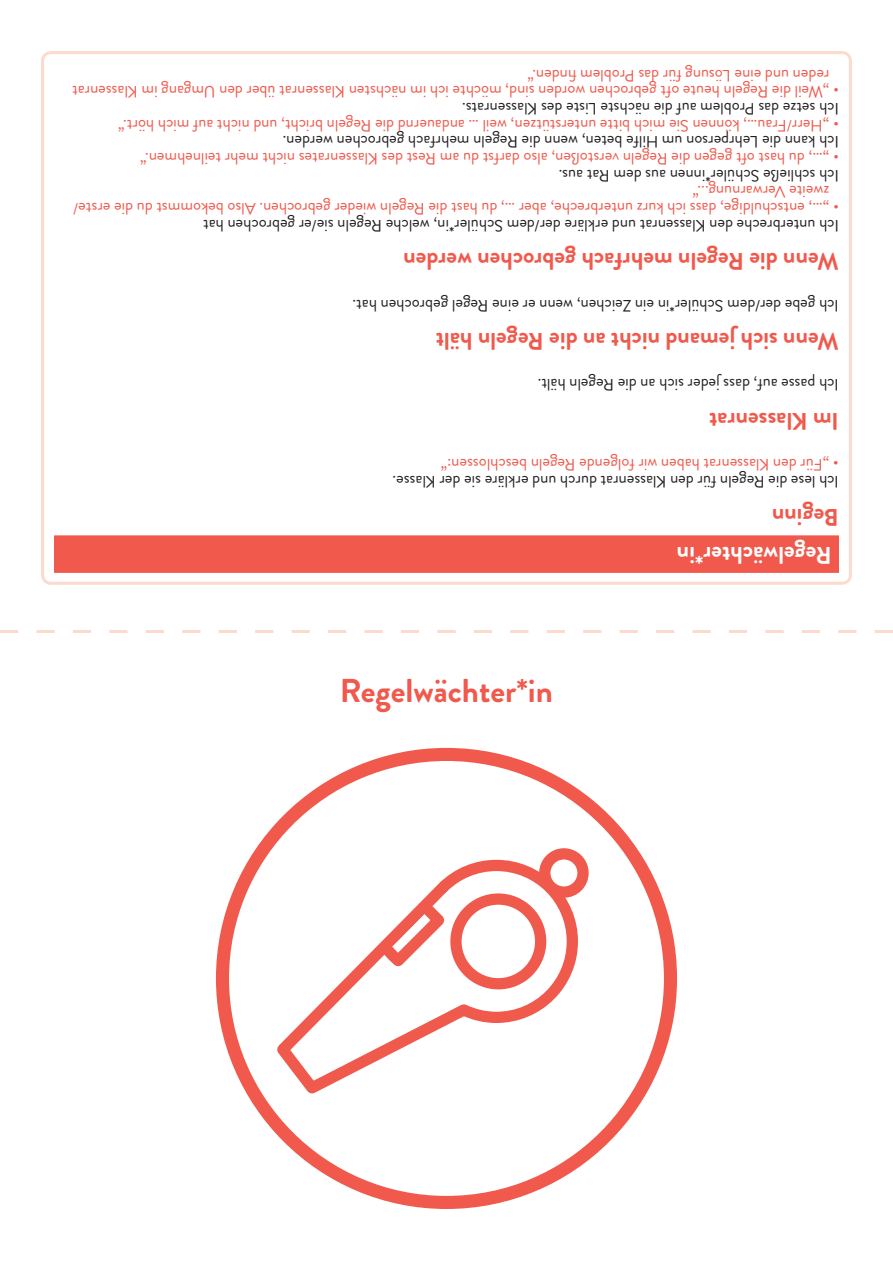
<style>
.page{position:relative;width:893px;height:1263px;background:#fff}
.page>*{position:absolute;margin:0;border:0;box-sizing:border-box;transform-origin:0 0}
.t1{font:700 33px "Brandon Grotesque";color:#f0594c}
.t2{font:700 24px "Brandon Grotesque";color:#f0594c}
.t3{font:700 24px "Brandon Grotesque";color:#fff}
.t4{font:16.5px/16.6px "Brandon Grotesque";color:#f0594c}
.t5{font:16.5px "Brandon Grotesque";color:#231f20}
</style>
<div class="page">
<div style="left:41px;top:51px;width:811px;height:534px;border:3px solid #fcdace;border-radius:9px"></div>
<div style="left:54px;top:535px;width:785px;height:38px;background:#f0594c"></div>
<svg style="left:0;top:630px;width:893px;height:3px"></svg>
<svg style="left:267px;top:854px;width:312px;height:248px"></svg>
<svg style="left:456px;top:899px;width:85px;height:85px"></svg>
<div style="left:450px;top:893px;width:96px;height:96px;border:11px solid #f05a4d;border-radius:50%"></div>
<svg style="left:545px;top:854px;width:38px;height:38px"></svg>
<div style="left:539px;top:848px;width:50px;height:50px;border:11px solid #f05a4d;border-radius:50%"></div>
<svg style="left:387px;top:894px;width:67px;height:94px"></svg>
<div style="left:216px;top:748px;width:461px;height:461px;border:13px solid #f0594c;border-radius:50%"></div>
<p class="t4" style="left:829px;top:100px;width:759px;text-indent:-10px;rotate:-180deg">• „Weil die Regeln heute oft gebrochen worden sind, möchte ich im nächsten Klassenrat über den Umgang im Klassenrat reden und eine Lösung für das Problem finden.“</p>
<p class="t5" style="left:839px;top:120px;width:378px;rotate:-180deg">Ich setze das Problem auf die nächste Liste des Klassenrats.</p>
<p class="t4" style="left:839px;top:133px;width:722px;rotate:-180deg">• „Herr/Frau…, können Sie mich bitte unterstützen, weil … andauernd die Regeln bricht, und nicht auf mich hört.“</p>
<p class="t5" style="left:839px;top:153px;width:558px;rotate:-180deg">Ich kann die Lehrperson um Hilfe beten, wenn die Regeln mehrfach gebrochen werden.</p>
<p class="t4" style="left:839px;top:167px;width:700px;rotate:-180deg">• „…, du hast oft gegen die Regeln verstoßen, also darfst du am Rest des Klassenrates nicht mehr teilnehmen.“</p>
<p class="t5" style="left:839px;top:187px;width:282px;rotate:-180deg">Ich schließe Schüler*innen aus dem Rat aus.</p>
<p class="t4" style="left:829px;top:217px;width:758px;text-indent:-10px;rotate:-180deg">• „…, entschuldige, dass ich kurz unterbreche, aber …, du hast die Regeln wieder gebrochen. Also bekommst du die erste/ zweite Verwarnung...“</p>
<p class="t5" style="left:839px;top:237px;width:637px;rotate:-180deg">Ich unterbreche den Klassenrat und erkläre der/dem Schüler*in, welche Regeln sie/er gebrochen hat</p>
<h2 class="t2" style="left:839px;top:278px;width:437px;rotate:-180deg">Wenn die Regeln mehrfach gebrochen werden</h2>
<p class="t5" style="left:839px;top:317px;width:488px;rotate:-180deg">Ich gebe der/dem Schüler*in ein Zeichen, wenn er eine Regel gebrochen hat.</p>
<h2 class="t2" style="left:839px;top:358px;width:405px;rotate:-180deg">Wenn sich jemand nicht an die Regeln hält</h2>
<p class="t5" style="left:839px;top:396px;width:303px;rotate:-180deg">Ich passe auf, dass jeder sich an die Regeln hält.</p>
<h2 class="t2" style="left:839px;top:438px;width:131px;rotate:-180deg">Im Klassenrat</h2>
<p class="t4" style="left:839px;top:473px;width:400px;rotate:-180deg">• „Für den Klassenrat haben wir folgende Regeln beschlossen:“</p>
<p class="t5" style="left:839px;top:493px;width:448px;rotate:-180deg">Ich lese die Regeln für den Klassenrat durch und erkläre sie der Klasse.</p>
<h2 class="t2" style="left:839px;top:534px;width:69px;rotate:-180deg">Beginn</h2>
<h1 class="t1" style="left:340px;top:668px;width:215px">Regelwächter*in</h1>
<h2 class="t3" style="left:832px;top:572px;width:156px;rotate:-180deg">Regelwächter*in</h2>
</div>
